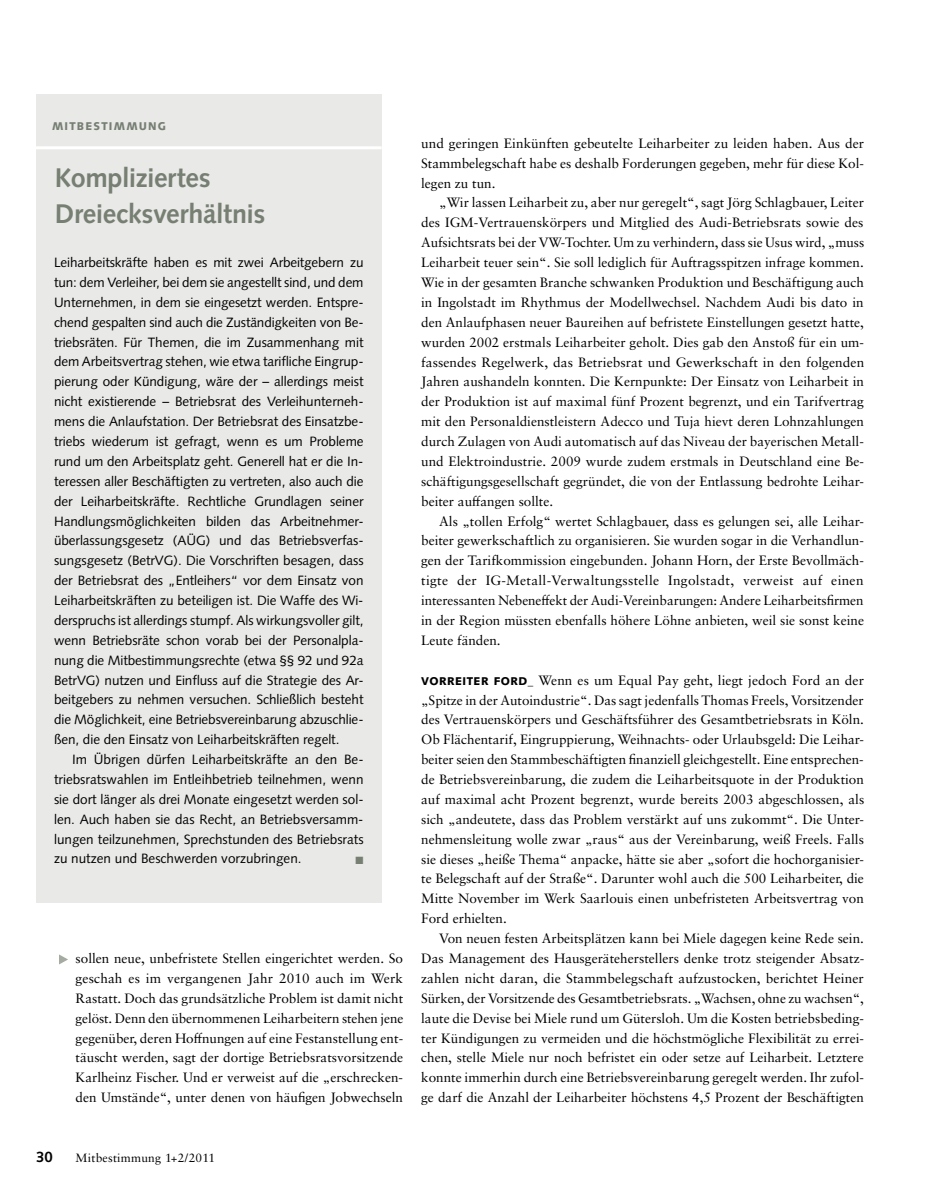
<style>
.page{position:relative;width:936px;height:1191px;background:#fff}
.page>*{position:absolute;margin:0;border:0;box-sizing:border-box;transform-origin:0 0}
.t1{font:700 27px/36px "Syntax LT Pro";letter-spacing:-.015em;color:#777f73}
.t2{font:700 15px "Syntax LT Pro";color:#000}
.t3{font:13.5px/19.8px "Sabon LT Pro";color:#000;text-align:justify}
.t4{font:13.5px/19.8px "Syntax LT Pro";letter-spacing:-.005em;color:#000}
.t5{font:12px "Sabon LT Pro";letter-spacing:.02em;color:#000}
.t6{font:900 11.25px "Syntax LT Pro";letter-spacing:.11em;color:#777f73}
.t7{font:900 11.25px "Syntax LT Pro";color:#000}
.t8{font:10.5px "Zapf Dingbats Std";color:#777f73}
.s1{font-family:"Syntax LT Pro";font-weight:900;font-size:11.25px}
</style>
<div class="page">
<svg style="left:59px;top:954px;width:9px;height:10px"></svg>
<div style="left:36px;top:94px;width:345px;height:809px;background:#e9eae8"></div>
<hr style="left:36px;top:146px;width:345px;height:3px;background:#fff">
<p class="t6" style="left:52px;top:119px;width:114px">MITBESTIMMUNG</p>
<h1 class="t1" style="left:55px;top:159px;width:212px">Kompliziertes<br>Dreiecksverhältnis</h1>
<p class="t4" style="left:54px;top:252px;width:311px">Leiharbeitskräfte haben es mit zwei Arbeitgebern zu tun: dem Verleiher, bei dem sie angestellt sind, und dem Unternehmen, in dem sie eingesetzt werden. Entspre&shy;chend gespalten sind auch die Zuständigkeiten von Be&shy;triebsräten. Für Themen, die im Zusammenhang mit dem Arbeitsvertrag stehen, wie etwa tarifliche Eingrup&shy;pierung oder Kündigung, wäre der – allerdings meist nicht existierende – Betriebsrat des Verleihunterneh&shy;mens die Anlaufstation. Der Betriebsrat des Einsatzbe&shy;triebs wiederum ist gefragt, wenn es um Probleme rund um den Arbeitsplatz geht. Generell hat er die In&shy;teressen aller Beschäftigten zu vertreten, also auch die der Leiharbeitskräfte. Rechtliche Grundlagen seiner Handlungsmöglichkeiten bilden das Arbeitnehmer&shy;überlassungsgesetz (AÜG) und das Betriebsverfas&shy;sungsgesetz (BetrVG). Die Vorschriften besagen, dass der Betriebsrat des „Entleihers“ vor dem Einsatz von Leiharbeitskräften zu beteiligen ist. Die Waffe des Wi&shy;derspruchs ist allerdings stumpf. Als wirkungsvoller gilt, wenn Betriebsräte schon vorab bei der Personalpla&shy;nung die Mitbestimmungsrechte (etwa §§ 92 und 92a BetrVG) nutzen und Einfluss auf die Strategie des Ar&shy;beitgebers zu nehmen versuchen. Schließlich besteht die Möglichkeit, eine Betriebsvereinbarung abzuschlie&shy;ßen, die den Einsatz von Leiharbeitskräften regelt.</p>
<p class="t4" style="left:54px;top:749px;width:311px;text-align:justify;text-indent:18px">Im Übrigen dürfen Leiharbeitskräfte an den Be&shy;triebsratswahlen im Entleihbetrieb teilnehmen, wenn sie dort länger als drei Monate eingesetzt werden sol&shy;len. Auch haben sie das Recht, an Betriebsversamm&shy;lungen teilzunehmen, Sprechstunden des Betriebsrats zu nutzen und Beschwerden vorzubringen.</p>
<p class="t8" style="left:355px;top:855px;width:9px">■</p>
<p class="t3" style="left:76px;top:948px;width:329px">sollen neue, unbefristete Stellen eingerichtet werden. So geschah es im vergangenen Jahr 2010 auch im Werk Rastatt. Doch das grundsätzliche Problem ist damit nicht gelöst. Denn den übernommenen Leiharbeitern stehen jene gegenüber, deren Hoffnungen auf eine Festanstellung ent&shy;täuscht werden, sagt der dortige Betriebsratsvorsitzende Karlheinz Fischer. Und er verweist auf die „erschrecken&shy;den Umstände“, unter denen von häufigen Jobwechseln</p>
<p class="t3" style="left:421px;top:133px;width:444px">und geringen Einkünften gebeutelte Leiharbeiter zu leiden haben. Aus der Stammbelegschaft habe es deshalb Forderungen gegeben, mehr für diese Kol&shy;legen zu tun.</p>
<p class="t3" style="left:421px;top:192px;width:444px;text-indent:18px">„Wir lassen Leiharbeit zu, aber nur geregelt“, sagt Jörg Schlagbauer, Leiter des IGM-Vertrauenskörpers und Mitglied des Audi-Betriebsrats sowie des Aufsichtsrats bei der VW-Tochter. Um zu verhindern, dass sie Usus wird, „muss Leiharbeit teuer sein“. Sie soll lediglich für Auftragsspitzen infrage kommen.<br>Wie in der gesamten Branche schwanken Produktion und Beschäftigung auch in Ingolstadt im Rhythmus der Modellwechsel. Nachdem Audi bis dato in den Anlaufphasen neuer Baureihen auf befristete Einstellungen gesetzt hatte, wurden 2002 erstmals Leiharbeiter geholt. Dies gab den Anstoß für ein um&shy;fassendes Regelwerk, das Betriebsrat und Gewerkschaft in den folgenden Jahren aushandeln konnten. Die Kernpunkte: Der Einsatz von Leiharbeit in der Produktion ist auf maximal fünf Prozent begrenzt, und ein Tarifvertrag mit den Personaldienstleistern Adecco und Tuja hievt deren Lohnzahlungen durch Zulagen von Audi automatisch auf das Niveau der bayerischen Metall&shy;und Elektroindustrie. 2009 wurde zudem erstmals in Deutschland eine Be&shy;schäftigungsgesellschaft gegründet, die von der Entlassung bedrohte Leihar&shy;beiter auffangen sollte.</p>
<p class="t3" style="left:421px;top:510px;width:444px;text-indent:18px">Als „tollen Erfolg“ wertet Schlagbauer, dass es gelungen sei, alle Leihar&shy;beiter gewerkschaftlich zu organisieren. Sie wurden sogar in die Verhandlun&shy;gen der Tarifkommission eingebunden. Johann Horn, der Erste Bevollmäch&shy;tigte der IG-Metall-Verwaltungsstelle Ingolstadt, verweist auf einen interessanten Nebeneffekt der Audi-Vereinbarungen: Andere Leiharbeitsfirmen in der Region müssten ebenfalls höhere Löhne anbieten, weil sie sonst keine Leute fänden.</p>
<p class="t7" style="left:421px;top:674px;width:17px">VORREITER</p>
<p class="t7" style="left:493px;top:674px;width:17px">FORD</p>
<p class="t3" style="left:421px;top:669px;width:444px;text-indent:107px"><span class="s1">_</span> Wenn es um Equal Pay geht, liegt jedoch Ford an der „Spitze in der Autoindustrie“. Das sagt jedenfalls Thomas Freels, Vorsitzender des Vertrauenskörpers und Geschäftsführer des Gesamtbetriebsrats in Köln.<br>Ob Flächentarif, Eingruppierung, Weihnachts- oder Urlaubsgeld: Die Leihar&shy;beiter seien den Stammbeschäftigten finanziell gleichgestellt. Eine entsprechen&shy;de Betriebsvereinbarung, die zudem die Leiharbeitsquote in der Produktion auf maximal acht Prozent begrenzt, wurde bereits 2003 abgeschlossen, als sich „andeutete, dass das Problem verstärkt auf uns zukommt“. Die Unter&shy;nehmensleitung wolle zwar „raus“ aus der Vereinbarung, weiß Freels. Falls sie dieses „heiße Thema“ anpacke, hätte sie aber „sofort die hochorganisier&shy;te Belegschaft auf der Straße“. Darunter wohl auch die 500 Leiharbeiter, die Mitte November im Werk Saarlouis einen unbefristeten Arbeitsvertrag von Ford erhielten.</p>
<p class="t3" style="left:421px;top:928px;width:444px;text-indent:18px">Von neuen festen Arbeitsplätzen kann bei Miele dagegen keine Rede sein.<br>Das Management des Hausgeräteherstellers denke trotz steigender Absatz&shy;zahlen nicht daran, die Stammbelegschaft aufzustocken, berichtet Heiner Sürken, der Vorsitzende des Gesamtbetriebsrats. „Wachsen, ohne zu wachsen“, laute die Devise bei Miele rund um Gütersloh. Um die Kosten betriebsbeding&shy;ter Kündigungen zu vermeiden und die höchstmögliche Flexibilität zu errei&shy;chen, stelle Miele nur noch befristet ein oder setze auf Leiharbeit. Letztere konnte immerhin durch eine Betriebsvereinbarung geregelt werden. Ihr zufol&shy;ge darf die Anzahl der Leiharbeiter höchstens 4,5 Prozent der Beschäftigten</p>
<p class="t2" style="left:36px;top:1147px;width:18px">30</p>
<p class="t5" style="left:76px;top:1150px;width:141px">Mitbestimmung 1+2/2011</p>
</div>
